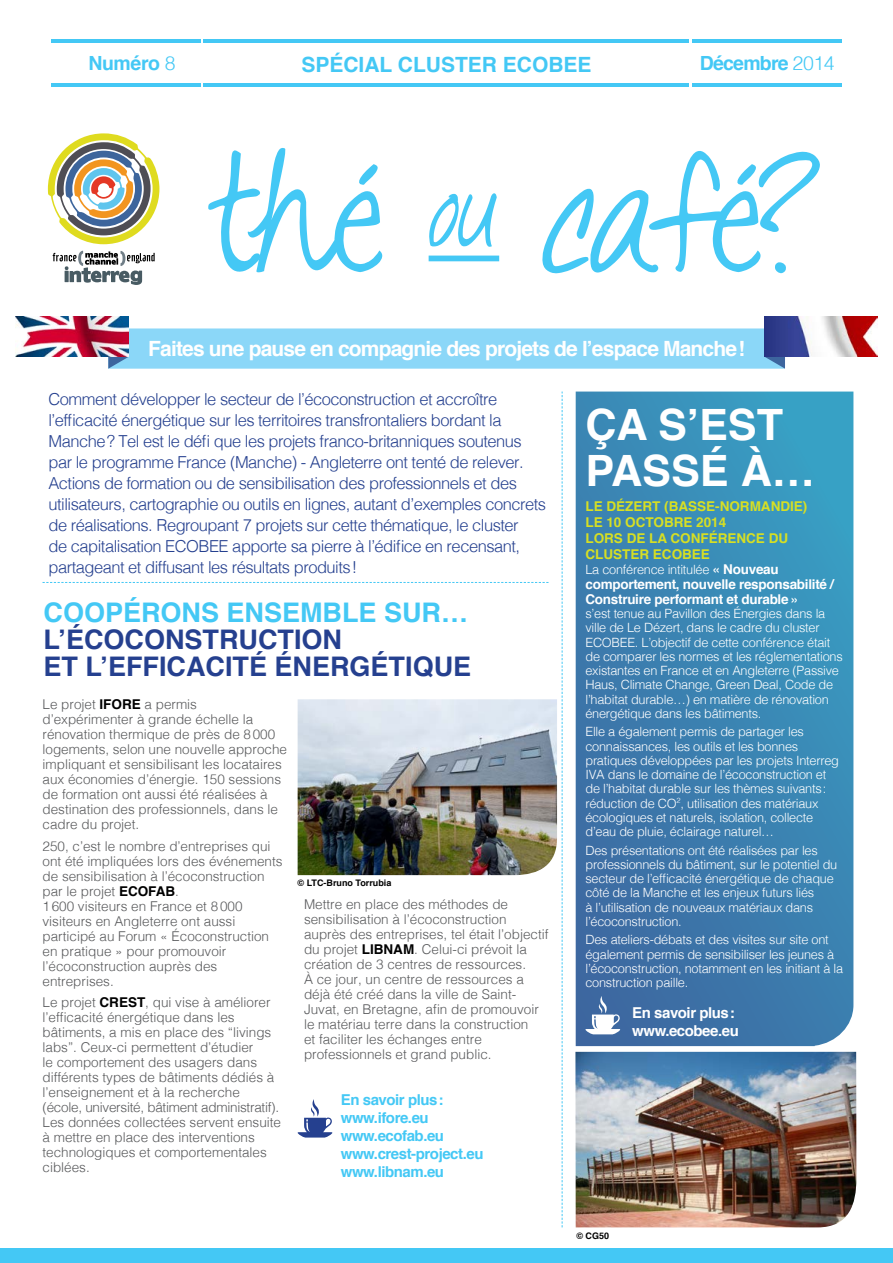
<style>
.page{position:relative;width:893px;height:1263px;background:#fff}
.page>*{position:absolute;margin:0;border:0;box-sizing:border-box;transform-origin:0 0}
.t1{font:157.05px "Talkingtothe Moon";letter-spacing:-.04em;color:#44c8f5}
.t2{font:700 43.2px/46.5px "Helvetica";color:#fff}
.t3{font:700 27px/27px "Helvetica";color:#25408f}
.t4{font:700 27px "Helvetica";color:#44c8f5}
.t5{font:700 21px "Helvetica";letter-spacing:-.04em;color:#fff}
.t6{font:700 21px "Helvetica";color:#44c8f5}
.t7{font:700 19.5px "Helvetica";letter-spacing:-.04em;color:#44c8f5}
.t8{font:300 16.5px/21px "Helvetica";letter-spacing:-.03em;color:#25408f}
.t9{font:700 15px/18px "Helvetica";letter-spacing:-.03em;color:#44c8f5}
.t10{font:700 15px/18px "Helvetica";letter-spacing:-.03em;color:#fff}
.t11{font:300 13.5px/15px "Helvetica";color:#58595b}
.t12{font:700 13.5px/16px "Helvetica";color:#d7df23}
.t13{font:700 13.5px/15px "Helvetica";letter-spacing:-.02em;color:#fff}
.t14{font:300 12.75px/14.2px "Helvetica";letter-spacing:-.02em;color:#fff}
.t15{font:700 9px "Helvetica";color:#000}
.s1{font-weight:300}
.s2{font-weight:700;color:#000}
.s3{font-weight:700;font-size:13.5px}
</style>
<div class="page">
<hr style="left:51px;top:39px;width:150px;height:4px;background:#44c8f5">
<hr style="left:692px;top:39px;width:149px;height:4px;background:#44c8f5">
<hr style="left:51px;top:83px;width:150px;height:4px;background:#44c8f5">
<hr style="left:692px;top:83px;width:149px;height:4px;background:#44c8f5">
<hr style="left:204px;top:39px;width:485px;height:4px;background:#44c8f5">
<hr style="left:204px;top:83px;width:485px;height:4px;background:#44c8f5">
<svg style="left:576px;top:392px;width:277px;height:654px;background:#3b83b1"></svg>
<img style="left:575px;top:1052px;width:281px;height:175px">
<div style="left:429px;top:256px;width:70px;height:5px;background:#44c8f5"></div>
<div style="left:0;top:1248px;width:893px;height:15px;background:#44c8f5"></div>
<svg style="left:43px;top:582px;width:506px;height:1px"></svg>
<svg style="left:562px;top:392px;width:1px;height:835px"></svg>
<svg style="left:53px;top:251px;width:102px;height:34px"></svg>
<svg style="left:48px;top:133px;width:111px;height:111px"></svg>
<div style="left:108px;top:328px;width:677px;height:41px;background:#8bd7f8"></div>
<svg style="left:297px;top:1099px;width:36px;height:38px"></svg>
<img style="left:764px;top:317px;width:114px;height:40px">
<img style="left:15px;top:317px;width:114px;height:40px">
<svg style="left:585px;top:996px;width:35px;height:38px"></svg>
<img style="left:298px;top:699px;width:259px;height:176px">
<h3 class="t6" style="left:301px;top:47px;width:292px">SPÉCIAL CLUSTER ECOBEE</h3>
<h3 class="t7" style="left:88px;top:47px;width:89px">Numéro <span class="s1">8</span></h3>
<h3 class="t7" style="left:700px;top:47px;width:136px">Décembre <span class="s1">2014</span></h3>
<h1 class="t1" style="left:204px;top:127px;width:621px">thé <sup>ou</sup> café?</h1>
<h3 class="t5" style="left:148px;top:332px;width:598px">Faites une pause en compagnie des projets de l’espace Manche!</h3>
<p class="t8" style="left:48px;top:388px;width:499px">Comment développer le secteur de l’écoconstruction et accroître l’efficacité énergétique sur les territoires transfrontaliers bordant la Manche? Tel est le défi que les projets franco-britanniques soutenus par le programme France (Manche) - Angleterre ont tenté de relever.<br>Actions de formation ou de sensibilisation des professionnels et des utilisateurs, cartographie ou outils en lignes, autant d’exemples concrets de réalisations. Regroupant 7 projets sur cette thématique, le cluster<br>de capitalisation ECOBEE apporte sa pierre à l’édifice en recensant, partageant et diffusant les résultats produits!</p>
<h3 class="t4" style="left:44px;top:590px;width:426px">COOPÉRONS ENSEMBLE SUR…</h3>
<h3 class="t3" style="left:44px;top:626px;width:429px">L’ÉCOCONSTRUCTION<br>ET L’EFFICACITÉ ÉNERGÉTIQUE</h3>
<p class="t11" style="left:43px;top:696px;width:246px">Le projet <span class="s2">IFORE</span> a permis d’expérimenter à grande échelle la rénovation thermique de près de 8000 logements, selon une nouvelle approche impliquant et sensibilisant les locataires aux économies d’énergie. 150 sessions de formation ont aussi été réalisées à destination des professionnels, dans le cadre du projet.</p>
<p class="t11" style="left:43px;top:837px;width:242px">250, c’est le nombre d’entreprises qui ont été impliquées lors des événements de sensibilisation à l’écoconstruction par le projet <span class="s2">ECOFAB</span>.<br>1600 visiteurs en France et 8000 visiteurs en Angleterre ont aussi participé au Forum « Écoconstruction en pratique » pour promouvoir l’écoconstruction auprès des entreprises.</p>
<p class="t11" style="left:43px;top:994px;width:240px">Le projet <span class="s2">CREST</span>, qui vise à améliorer l’efficacité énergétique dans les bâtiments, a mis en place des “livings labs”. Ceux-ci permettent d’étudier<br>le comportement des usagers dans différents types de bâtiments dédiés à l’enseignement et à la recherche (école, université, bâtiment administratif).<br>Les données collectées servent ensuite à mettre en place des interventions technologiques et comportementales ciblées.</p>
<p class="t15" style="left:298px;top:876px;width:95px">© LTC-Bruno Torrubia</p>
<p class="t11" style="left:304px;top:896px;width:246px">Mettre en place des méthodes de sensibilisation à l’écoconstruction auprès des entreprises, tel était l’objectif du projet <span class="s2">LIBNAM</span>. Celui-ci prévoit la création de 3 centres de ressources.<br>À ce jour, un centre de ressources a déjà été créé dans la ville de Saint-Juvat, en Bretagne, afin de promouvoir le matériau terre dans la construction<br>et faciliter les échanges entre professionnels et grand public.</p>
<p class="t9" style="left:341px;top:1091px;width:144px">En savoir plus: www.ifore.eu www.ecofab.eu www.crest-project.eu www.libnam.eu</p>
<h2 class="t2" style="left:585px;top:402px;width:231px">ÇA S’EST<br>PASSÉ À…</h2>
<p class="t12" style="left:585px;top:498px;width:223px">LE DÉZERT (BASSE-NORMANDIE)<br>LE 10 OCTOBRE 2014<br>LORS DE LA CONFÉRENCE DU<br>CLUSTER ECOBEE</p>
<p class="t14" style="left:585px;top:561px;width:195px">La conférence intitulée <span class="s3">« Nouveau</span></p>
<p class="t13" style="left:585px;top:577px;width:250px">comportement, nouvelle responsabilité /<br>Construire performant et durable »</p>
<p class="t14" style="left:585px;top:605px;width:259px">s’est tenue au Pavillon des Énergies dans la ville de Le Dézert, dans le cadre du cluster ECOBEE. L’objectif de cette conférence était de comparer les normes et les réglementations existantes en France et en Angleterre (Passive Haus, Climate Change, Green Deal, Code de l’habitat durable…) en matière de rénovation énergétique dans les bâtiments.</p>
<p class="t14" style="left:585px;top:724px;width:255px">Elle a également permis de partager les connaissances, les outils et les bonnes pratiques développées par les projets Interreg IVA dans le domaine de l’écoconstruction et de l’habitat durable sur les thèmes suivants: réduction de CO<sup>2</sup>, utilisation des matériaux écologiques et naturels, isolation, collecte d’eau de pluie, éclairage naturel…</p>
<p class="t14" style="left:585px;top:842px;width:253px">Des présentations ont été réalisées par les professionnels du bâtiment, sur le potentiel du secteur de l’efficacité énergétique de chaque côté de la Manche et les enjeux futurs liés<br>à l’utilisation de nouveaux matériaux dans l’écoconstruction.</p>
<p class="t14" style="left:585px;top:932px;width:259px">Des ateliers-débats et des visites sur site ont également permis de sensibiliser les jeunes à l’écoconstruction, notamment en les initiant à la construction paille.</p>
<p class="t10" style="left:632px;top:1004px;width:108px">En savoir plus: www.ecobee.eu</p>
<p class="t15" style="left:576px;top:1228px;width:34px">© CG50</p>
</div>
